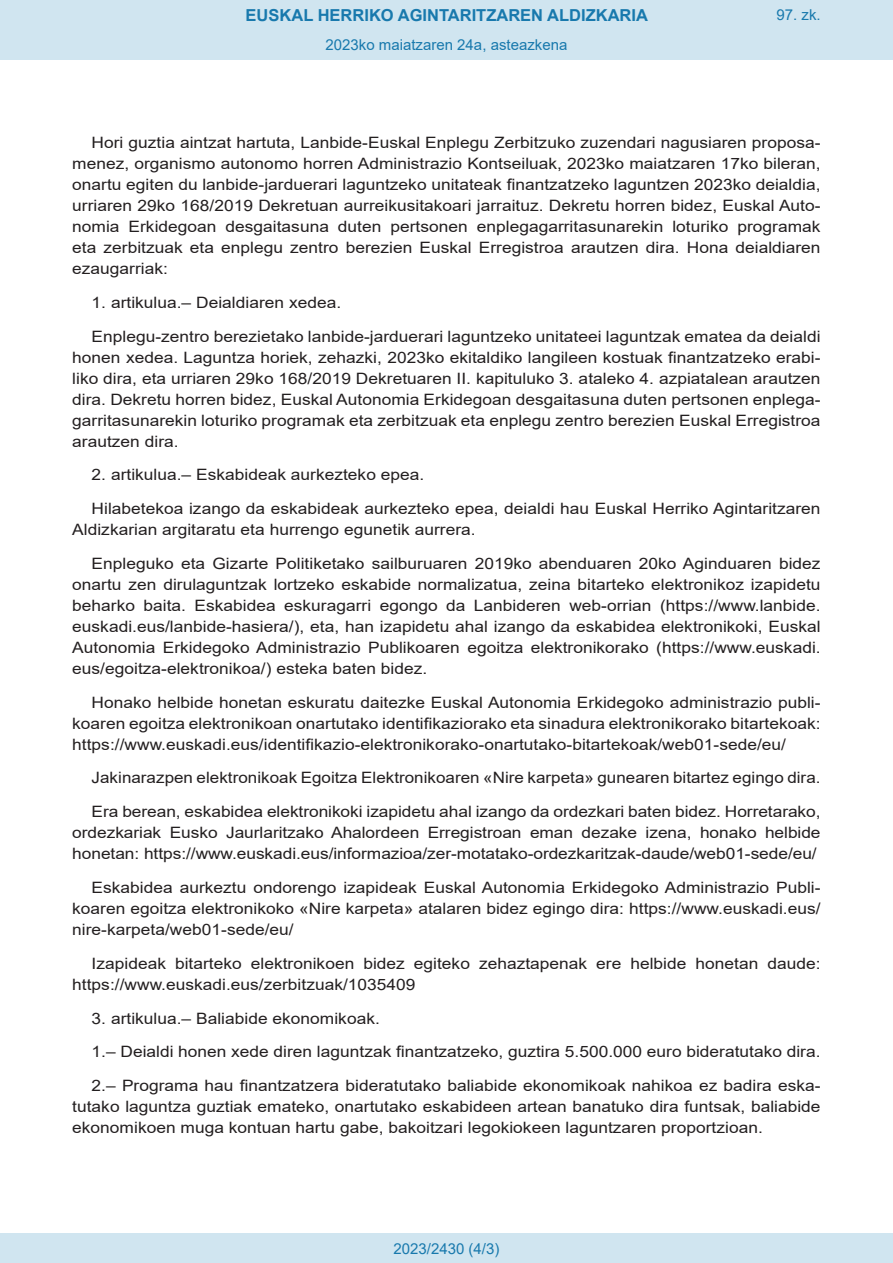
<style>
.page{position:relative;width:893px;height:1263px;background:#fff}
.page>*{position:absolute;margin:0;border:0;box-sizing:border-box;transform-origin:0 0}
.t1{font:700 16.5px "Arial";color:#1879ad}
.BOPVDetalle{font:15.6px/21px "Arial";color:#231f20;text-align:justify;scale:1.11 1}
.BOPVDetalle-2{font:15.6px "Arial";color:#231f20;scale:1.08 1}
.Paginacion_Centro{font:15px "Arial";color:#1879ad}
</style>
<div class="page">
<div style="left:0;top:0;width:893px;height:60px;background:#d0e5f0"></div>
<div style="left:0;top:1233px;width:893px;height:30px;background:#d0e5f0"></div>
<p class="t1" style="left:246px;top:3px;width:404px">EUSKAL HERRIKO AGINTARITZAREN ALDIZKARIA</p>
<p class="Paginacion_Centro" style="left:326px;top:35px;width:243px">2023ko maiatzaren 24a, asteazkena</p>
<p class="Paginacion_Centro" style="left:776px;top:5px;width:46px">97. zk.</p>
<p class="BOPVDetalle" style="left:72px;top:132px;width:676px;text-indent:19px">Hori guztia aintzat hartuta, Lanbide-Euskal Enplegu Zerbitzuko zuzendari nagusiaren proposa&shy;menez, organismo autonomo horren Administrazio Kontseiluak, 2023ko maiatzaren 17ko bileran, onartu egiten du lanbide-jarduerari laguntzeko unitateak finantzatzeko laguntzen 2023ko deialdia, urriaren 29ko 168/2019 Dekretuan aurreikusitakoari jarraituz. Dekretu horren bidez, Euskal Auto&shy;nomia Erkidegoan desgaitasuna duten pertsonen enplegagarritasunarekin loturiko programak eta zerbitzuak eta enplegu zentro berezien Euskal Erregistroa arautzen dira. Hona deialdiaren ezaugarriak:</p>
<p class="BOPVDetalle" style="left:92px;top:292px;width:226px">1. artikulua.– Deialdiaren xedea.</p>
<p class="BOPVDetalle" style="left:72px;top:326px;width:676px;text-indent:19px">Enplegu-zentro berezietako lanbide-jarduerari laguntzeko unitateei laguntzak ematea da deialdi honen xedea. Laguntza horiek, zehazki, 2023ko ekitaldiko langileen kostuak finantzatzeko erabi&shy;liko dira, eta urriaren 29ko 168/2019 Dekretuaren II. kapituluko 3. ataleko 4. azpiatalean arautzen dira. Dekretu horren bidez, Euskal Autonomia Erkidegoan desgaitasuna duten pertsonen enplega&shy;garritasunarekin loturiko programak eta zerbitzuak eta enplegu zentro berezien Euskal Erregistroa arautzen dira.</p>
<p class="BOPVDetalle" style="left:92px;top:464px;width:301px">2. artikulua.– Eskabideak aurkezteko epea.</p>
<p class="BOPVDetalle" style="left:72px;top:498px;width:676px;text-indent:19px">Hilabetekoa izango da eskabideak aurkezteko epea, deialdi hau Euskal Herriko Agintaritzaren<br>Aldizkarian argitaratu eta hurrengo egunetik aurrera.</p>
<p class="BOPVDetalle" style="left:72px;top:553px;width:676px;text-indent:19px">Enpleguko eta Gizarte Politiketako sailburuaren 2019ko abenduaren 20ko Aginduaren bidez onartu zen dirulaguntzak lortzeko eskabide normalizatua, zeina bitarteko elektronikoz izapidetu beharko baita. Eskabidea eskuragarri egongo da Lanbideren web-orrian (https://www.lanbide. euskadi.eus/lanbide-hasiera/), eta, han izapidetu ahal izango da eskabidea elektronikoki, Euskal Autonomia Erkidegoko Administrazio Publikoaren egoitza elektronikorako (https://www.euskadi. eus/egoitza-elektronikoa/) esteka baten bidez.</p>
<p class="BOPVDetalle" style="left:72px;top:692px;width:676px;text-indent:19px">Honako helbide honetan eskuratu daitezke Euskal Autonomia Erkidegoko administrazio publi&shy;koaren egoitza elektronikoan onartutako identifikaziorako eta sinadura elektronikorako bitartekoak: https://www.euskadi.eus/identifikazio-elektronikorako-onartutako-bitartekoak/web01-sede/eu/</p>
<p class="BOPVDetalle-2" style="left:92px;top:767px;width:676px">Jakinarazpen elektronikoak Egoitza Elektronikoaren «Nire karpeta» gunearen bitartez egingo dira.</p>
<p class="BOPVDetalle" style="left:72px;top:801px;width:676px;text-indent:19px">Era berean, eskabidea elektronikoki izapidetu ahal izango da ordezkari baten bidez. Horretarako, ordezkariak Eusko Jaurlaritzako Ahalordeen Erregistroan eman dezake izena, honako helbide honetan: https://www.euskadi.eus/informazioa/zer-motatako-ordezkaritzak-daude/web01-sede/eu/</p>
<p class="BOPVDetalle" style="left:72px;top:877px;width:676px;text-indent:19px">Eskabidea aurkeztu ondorengo izapideak Euskal Autonomia Erkidegoko Administrazio Publi&shy;koaren egoitza elektronikoko «Nire karpeta» atalaren bidez egingo dira: https://www.euskadi.eus/ nire-karpeta/web01-sede/eu/</p>
<p class="BOPVDetalle" style="left:72px;top:953px;width:676px;text-indent:19px">Izapideak bitarteko elektronikoen bidez egiteko zehaztapenak ere helbide honetan daude: https://www.euskadi.eus/zerbitzuak/1035409</p>
<p class="BOPVDetalle" style="left:92px;top:1007px;width:261px">3. artikulua.– Baliabide ekonomikoak.</p>
<p class="BOPVDetalle" style="left:92px;top:1041px;width:658px">1.– Deialdi honen xede diren laguntzak finantzatzeko, guztira 5.500.000 euro bideratutako dira.</p>
<p class="BOPVDetalle" style="left:72px;top:1075px;width:676px;text-indent:19px">2.– Programa hau finantzatzera bideratutako baliabide ekonomikoak nahikoa ez badira eska&shy;tutako laguntza guztiak emateko, onartutako eskabideen artean banatuko dira funtsak, baliabide ekonomikoen muga kontuan hartu gabe, bakoitzari legokiokeen laguntzaren proportzioan.</p>
<p class="Paginacion_Centro" style="left:393px;top:1238px;width:107px">2023/2430 (4/3)</p>
</div>
